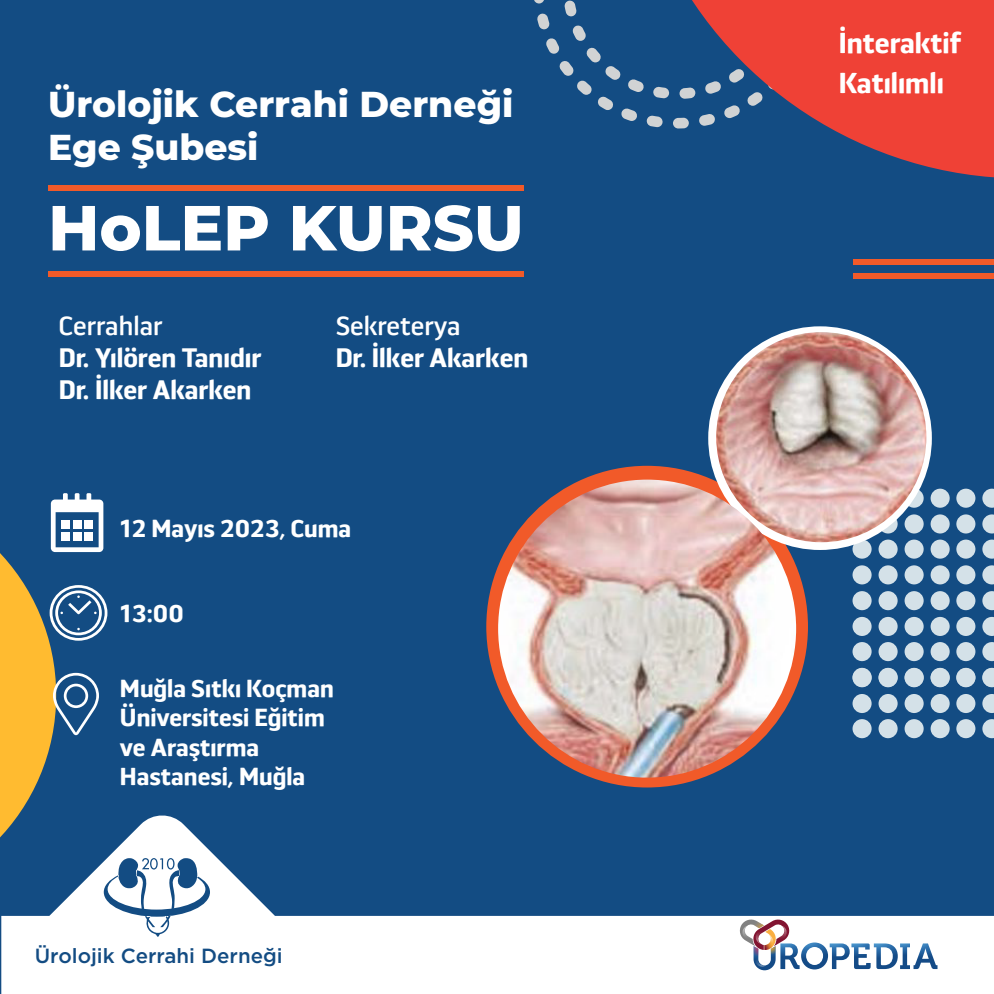
<style>
.page{position:relative;width:994px;height:994px;background:#134c83}
.page>*{position:absolute;margin:0;border:0;box-sizing:border-box;transform-origin:0 0}
.t1{font:800 63.52px "Montserrat";color:#fff}
.t2{font:800 36.05px/43.2px "Montserrat";color:#fff}
.t3{font:600 28.7px/40.2px "Aneba Neue";color:#fff}
.t4{font:600 26.6px/31.8px "Aneba Neue";color:#fff}
.t5{font:500 26.6px "Aneba Neue";color:#fff}
.t6{font:600 24.5px/29.4px "Aneba Neue";color:#fff}
.t7{font:500 20.47px "Gotham";color:#134c83}
</style>
<div class="page">
<svg style="left:534px;top:0;width:136px;height:128px"></svg>
<div style="left:853px;top:273px;width:141px;height:5px;background:#f15a29"></div>
<div style="left:853px;top:259px;width:141px;height:6px;background:#f15a29"></div>
<div style="left:930px;top:489px;width:19px;height:19px;background:#d4e1e8;border-radius:50%"></div>
<div style="left:904px;top:489px;width:19px;height:19px;background:#d4e1e8;border-radius:50%"></div>
<div style="left:930px;top:514px;width:19px;height:19px;background:#d4e1e8;border-radius:50%"></div>
<div style="left:904px;top:514px;width:19px;height:19px;background:#d4e1e8;border-radius:50%"></div>
<div style="left:930px;top:539px;width:19px;height:20px;background:#d4e1e8;border-radius:50%"></div>
<div style="left:904px;top:539px;width:19px;height:20px;background:#d4e1e8;border-radius:50%"></div>
<div style="left:930px;top:565px;width:19px;height:19px;background:#d4e1e8;border-radius:50%"></div>
<div style="left:904px;top:565px;width:19px;height:19px;background:#d4e1e8;border-radius:50%"></div>
<div style="left:930px;top:591px;width:19px;height:19px;background:#d4e1e8;border-radius:50%"></div>
<div style="left:904px;top:591px;width:19px;height:19px;background:#d4e1e8;border-radius:50%"></div>
<div style="left:930px;top:617px;width:19px;height:19px;background:#d4e1e8;border-radius:50%"></div>
<div style="left:904px;top:617px;width:19px;height:19px;background:#d4e1e8;border-radius:50%"></div>
<div style="left:930px;top:642px;width:19px;height:19px;background:#d4e1e8;border-radius:50%"></div>
<div style="left:904px;top:642px;width:19px;height:19px;background:#d4e1e8;border-radius:50%"></div>
<div style="left:930px;top:668px;width:19px;height:19px;background:#d4e1e8;border-radius:50%"></div>
<div style="left:904px;top:668px;width:19px;height:19px;background:#d4e1e8;border-radius:50%"></div>
<div style="left:930px;top:694px;width:19px;height:19px;background:#d4e1e8;border-radius:50%"></div>
<div style="left:904px;top:694px;width:19px;height:19px;background:#d4e1e8;border-radius:50%"></div>
<div style="left:930px;top:719px;width:19px;height:19px;background:#d4e1e8;border-radius:50%"></div>
<div style="left:904px;top:719px;width:19px;height:19px;background:#d4e1e8;border-radius:50%"></div>
<div style="left:878px;top:514px;width:19px;height:19px;background:#d4e1e8;border-radius:50%"></div>
<div style="left:878px;top:539px;width:19px;height:20px;background:#d4e1e8;border-radius:50%"></div>
<div style="left:852px;top:539px;width:19px;height:20px;background:#d4e1e8;border-radius:50%"></div>
<div style="left:878px;top:565px;width:19px;height:19px;background:#d4e1e8;border-radius:50%"></div>
<div style="left:852px;top:565px;width:19px;height:19px;background:#d4e1e8;border-radius:50%"></div>
<div style="left:878px;top:591px;width:19px;height:19px;background:#d4e1e8;border-radius:50%"></div>
<div style="left:852px;top:591px;width:19px;height:19px;background:#d4e1e8;border-radius:50%"></div>
<div style="left:878px;top:617px;width:19px;height:19px;background:#d4e1e8;border-radius:50%"></div>
<div style="left:852px;top:617px;width:19px;height:19px;background:#d4e1e8;border-radius:50%"></div>
<div style="left:878px;top:642px;width:19px;height:19px;background:#d4e1e8;border-radius:50%"></div>
<div style="left:852px;top:642px;width:19px;height:19px;background:#d4e1e8;border-radius:50%"></div>
<div style="left:878px;top:668px;width:19px;height:19px;background:#d4e1e8;border-radius:50%"></div>
<div style="left:852px;top:668px;width:19px;height:19px;background:#d4e1e8;border-radius:50%"></div>
<div style="left:878px;top:694px;width:19px;height:19px;background:#d4e1e8;border-radius:50%"></div>
<div style="left:852px;top:694px;width:19px;height:19px;background:#d4e1e8;border-radius:50%"></div>
<div style="left:878px;top:719px;width:19px;height:19px;background:#d4e1e8;border-radius:50%"></div>
<div style="left:852px;top:719px;width:19px;height:19px;background:#d4e1e8;border-radius:50%"></div>
<svg style="left:982px;top:489px;width:12px;height:19px"></svg>
<div style="left:956px;top:489px;width:19px;height:19px;background:#d4e1e8;border-radius:50%"></div>
<svg style="left:982px;top:514px;width:12px;height:19px"></svg>
<div style="left:956px;top:514px;width:19px;height:19px;background:#d4e1e8;border-radius:50%"></div>
<svg style="left:982px;top:539px;width:12px;height:20px"></svg>
<div style="left:956px;top:539px;width:19px;height:20px;background:#d4e1e8;border-radius:50%"></div>
<svg style="left:982px;top:565px;width:12px;height:19px"></svg>
<div style="left:956px;top:565px;width:19px;height:19px;background:#d4e1e8;border-radius:50%"></div>
<svg style="left:982px;top:591px;width:12px;height:19px"></svg>
<div style="left:956px;top:591px;width:19px;height:19px;background:#d4e1e8;border-radius:50%"></div>
<svg style="left:982px;top:617px;width:12px;height:19px"></svg>
<div style="left:956px;top:617px;width:19px;height:19px;background:#d4e1e8;border-radius:50%"></div>
<svg style="left:982px;top:642px;width:12px;height:19px"></svg>
<div style="left:956px;top:642px;width:19px;height:19px;background:#d4e1e8;border-radius:50%"></div>
<svg style="left:982px;top:668px;width:12px;height:19px"></svg>
<div style="left:956px;top:668px;width:19px;height:19px;background:#d4e1e8;border-radius:50%"></div>
<svg style="left:982px;top:694px;width:12px;height:19px"></svg>
<div style="left:956px;top:694px;width:19px;height:19px;background:#d4e1e8;border-radius:50%"></div>
<svg style="left:982px;top:719px;width:12px;height:19px"></svg>
<div style="left:956px;top:719px;width:19px;height:19px;background:#d4e1e8;border-radius:50%"></div>
<svg style="left:673px;top:0;width:321px;height:178px;fill:#ef4136"></svg>
<svg style="left:1px;top:851px;width:993px;height:143px;fill:#fff"></svg>
<div style="left:48px;top:271px;width:476px;height:5px;background:#f15a29"></div>
<div style="left:48px;top:186px;width:476px;height:5px;background:#f15a29"></div>
<svg style="left:738px;top:918px;width:199px;height:52px;background:#cad2dd"></svg>
<svg style="left:0;top:493px;width:210px;height:444px"></svg>
<div style="left:486px;top:466px;width:322px;height:321px;background:#f15a29;border-radius:50%"></div>
<div style="left:708px;top:326px;width:224px;height:224px;background:#fff;border-radius:50%"></div>
<img style="left:498px;top:479px;width:298px;height:298px;border-radius:149px">
<img style="left:716px;top:332px;width:210px;height:210px;border-radius:105px">
<h2 class="t2" style="left:48px;top:81px;width:467px">Ürolojik Cerrahi Derneği<br>Ege Şubesi</h2>
<h1 class="t1" style="left:48px;top:181px;width:477px">HoLEP KURSU</h1>
<p class="t5" style="left:59px;top:308px;width:105px">Cerrahlar</p>
<p class="t4" style="left:59px;top:341px;width:204px">Dr. Yılören Tanıdır<br>Dr. İlker Akarken</p>
<p class="t5" style="left:336px;top:308px;width:126px">Sekreterya</p>
<p class="t4" style="left:336px;top:341px;width:194px">Dr. İlker Akarken</p>
<p class="t6" style="left:120px;top:513px;width:233px">12 Mayıs 2023, Cuma</p>
<p class="t6" style="left:120px;top:599px;width:65px">13:00</p>
<p class="t6" style="left:120px;top:673px;width:215px">Muğla Sıtkı Koçman<br>Üniversitesi Eğitim ve Araştırma<br>Hastanesi, Muğla</p>
<p class="t7" style="left:35px;top:942px;width:249px">Ürolojik Cerrahi Derneği</p>
<p class="t3" style="left:838px;top:22px;width:124px">İnteraktif<br>Katılımlı</p>
</div>
